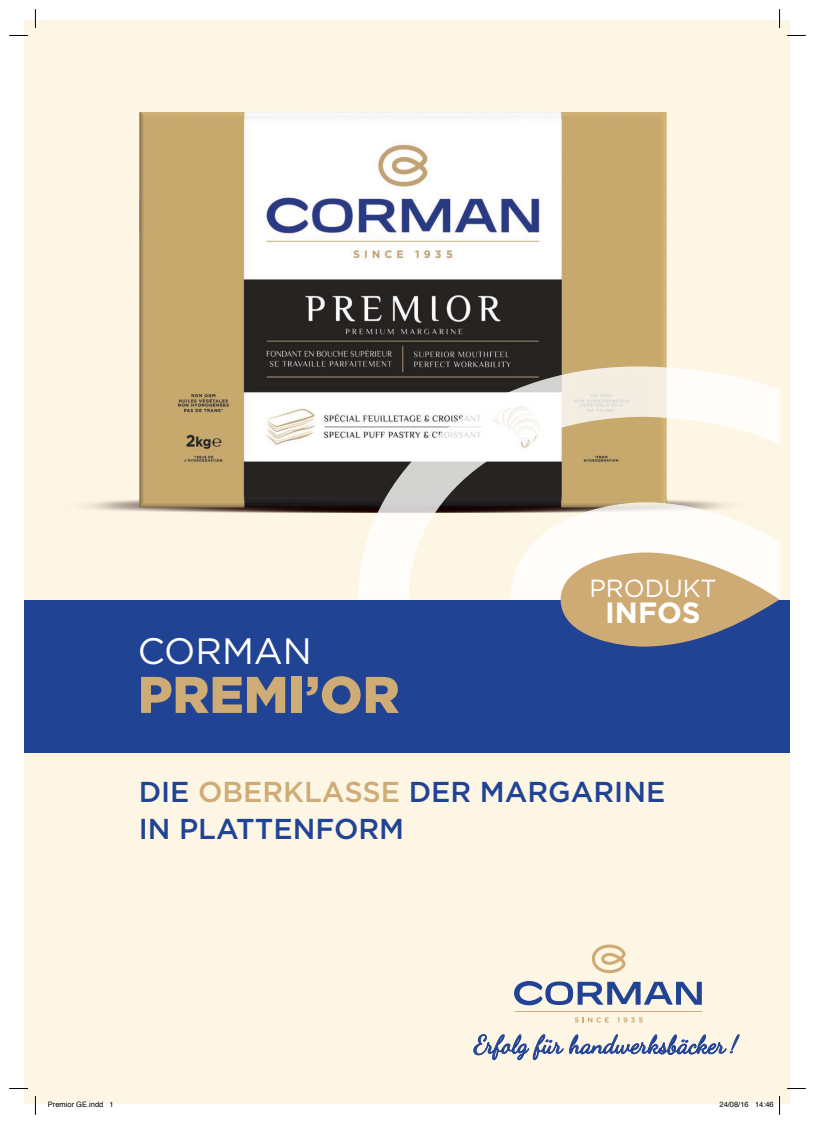
<style>
.page{position:relative;width:815px;height:1124px;background:#fff}
.page>*{position:absolute;margin:0;border:0;box-sizing:border-box;transform-origin:0 0}
.t1{font:900 51.5px "Gotham";color:#cfab75}
.t2{font:36.75px "Gotham";color:#fff}
.t3{font:700 29.25px "Gotham";color:#fff}
.t4{font:500 28.75px/37.5px "Gotham";color:#214394}
.t5{font:25px "Dancing Script OT";color:#214394}
.t6{font:24.75px "Gotham";color:#fff}
.t7{font:7.5px "Helvetica";color:#000}
.s1{color:#cfab75}
</style>
<div class="page">
<div style="left:25px;top:20px;width:765px;height:1083px;background:#fef6e5"></div>
<img style="left:86px;top:112px;width:581px;height:401px">
<img style="left:358px;top:366px;width:422px;height:233px">
<div style="left:25px;top:599px;width:765px;height:153px;background:#214394"></div>
<svg style="left:561px;top:551px;width:218px;height:96px;background:#bca88e"></svg>
<svg style="left:592px;top:944px;width:34px;height:29px"></svg>
<svg style="left:514px;top:981px;width:188px;height:24px"></svg>
<svg style="left:575px;top:1017px;width:34px;height:5px"></svg>
<svg style="left:617px;top:1017px;width:26px;height:5px"></svg>
<hr style="left:516px;top:1010px;width:186px;height:1px;background:#ceab75">
<svg style="left:474px;top:1034px;width:265px;height:25px"></svg>
<svg style="left:9px;top:35px;width:19px;height:1px"></svg>
<svg style="left:787px;top:35px;width:19px;height:1px"></svg>
<svg style="left:9px;top:1087px;width:19px;height:2px"></svg>
<svg style="left:787px;top:1088px;width:19px;height:1px"></svg>
<svg style="left:35px;top:9px;width:1px;height:19px"></svg>
<svg style="left:35px;top:1096px;width:1px;height:18px"></svg>
<svg style="left:779px;top:9px;width:1px;height:19px"></svg>
<svg style="left:48px;top:1101px;width:55px;height:3px"></svg>
<svg style="left:719px;top:1101px;width:30px;height:3px"></svg>
<svg style="left:756px;top:1096px;width:24px;height:18px"></svg>
<p class="t2" style="left:138px;top:630px;width:176px">CORMAN</p>
<h1 class="t1" style="left:138px;top:664px;width:263px">PREMI’OR</h1>
<p class="t6" style="left:589px;top:574px;width:129px">PRODUKT</p>
<p class="t3" style="left:605px;top:595px;width:97px">INFOS</p>
<p class="t4" style="left:139px;top:772px;width:528px">DIE <span class="s1">OBERKLASSE</span> DER MARGARINE<br>IN PLATTENFORM</p>
<p class="t5" style="left:474px;top:1029px;width:267px">Erfolg für handwerksbäcker !</p>
<p class="t7" style="left:48px;top:1098px;width:67px">Premior GE.indd 1</p>
<p class="t7" style="left:720px;top:1098px;width:56px">24/08/16 14:46</p>
</div>
